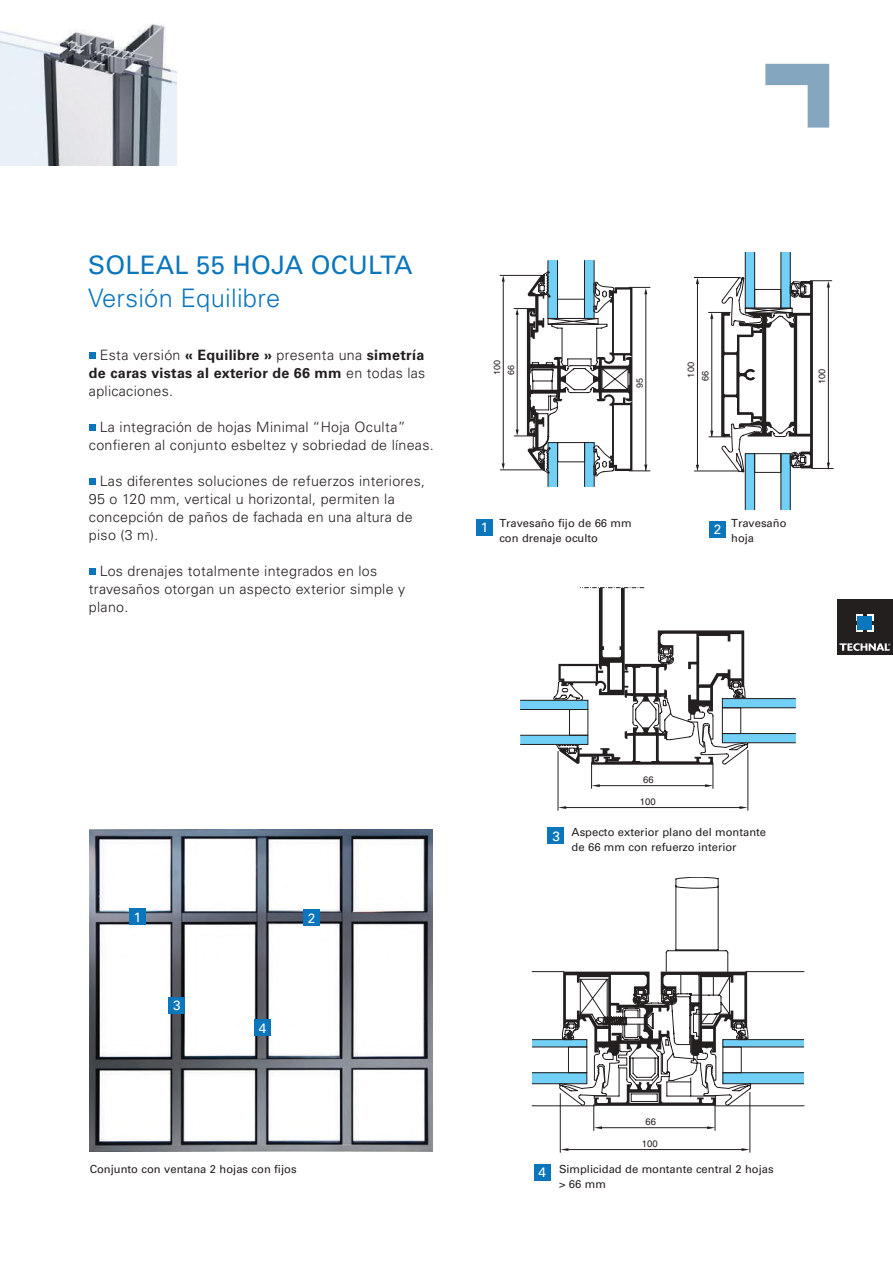
<style>
.page{position:relative;width:893px;height:1263px;background:#fff}
.page>*{position:absolute;margin:0;border:0;box-sizing:border-box;transform-origin:0 0}
.t1{font:25.5px "Univers";letter-spacing:.01em;color:#0b76bc}
.t2{font:300 25.5px "Univers";letter-spacing:.01em;color:#0b76bc}
.t3{font:300 14.25px/18px "Univers";letter-spacing:.02em;color:#241f1f}
.t4{font:700 14.25px/18px "Univers";letter-spacing:.02em;color:#241f1f;text-align:justify}
.t5{font:13.5px "Univers";color:#fff}
.t6{font:11.25px/15px "Univers";color:#241f1f}
.t7{font:9.45px "Helvetica";letter-spacing:.005em;color:#241f1f}
.t8{font:9.15px "Helvetica";letter-spacing:.005em;color:#241f1f}
.t9{font:9px/14px "Helvetica";letter-spacing:.005em;color:#241f1f}
.s1{font-weight:300}
</style>
<div class="page">
<div style="left:838px;top:600px;width:55px;height:55px;background:#241f1f"></div>
<svg style="left:856px;top:614px;width:6px;height:6px"></svg>
<div style="left:867px;top:614px;width:7px;height:6px;background:#fff"></div>
<svg style="left:856px;top:625px;width:6px;height:7px"></svg>
<div style="left:867px;top:625px;width:7px;height:7px;background:#fff"></div>
<div style="left:858px;top:616px;width:14px;height:14px;background:#0b76bc"></div>
<svg style="left:839px;top:643px;width:51px;height:8px"></svg>
<svg style="left:89px;top:352px;width:6px;height:6px"></svg>
<svg style="left:89px;top:424px;width:6px;height:6px"></svg>
<svg style="left:89px;top:478px;width:6px;height:6px"></svg>
<svg style="left:89px;top:568px;width:6px;height:6px"></svg>
<div style="left:476px;top:519px;width:16px;height:16px;background:#0b76bc"></div>
<div style="left:709px;top:521px;width:16px;height:16px;background:#0b76bc"></div>
<div style="left:548px;top:828px;width:16px;height:16px;background:#0b76bc"></div>
<div style="left:534px;top:1164px;width:16px;height:16px;background:#0b76bc"></div>
<img style="left:89px;top:829px;width:344px;height:322px">
<div style="left:129px;top:908px;width:16px;height:16px;background:#0b76bc"></div>
<div style="left:303px;top:909px;width:16px;height:17px;background:#0b76bc"></div>
<div style="left:169px;top:997px;width:16px;height:16px;background:#0b76bc"></div>
<div style="left:254px;top:1019px;width:16px;height:17px;background:#0b76bc"></div>
<img style="left:0;top:24px;width:177px;height:142px">
<svg style="left:765px;top:64px;width:64px;height:64px"></svg>
<div style="left:548px;top:260px;width:9px;height:58px;background:#72d0f6"></div>
<div style="left:547px;top:260px;width:11px;height:59px;border:1px solid #241f1f"></div>
<div style="left:584px;top:260px;width:10px;height:58px;background:#72d0f6"></div>
<div style="left:584px;top:260px;width:11px;height:59px;border:1px solid #241f1f"></div>
<div style="left:548px;top:443px;width:10px;height:44px;background:#72d0f6"></div>
<div style="left:548px;top:442px;width:10px;height:45px;border:1px solid #241f1f"></div>
<div style="left:585px;top:443px;width:9px;height:44px;background:#72d0f6"></div>
<div style="left:584px;top:442px;width:11px;height:45px;border:1px solid #241f1f"></div>
<hr style="left:503px;top:281px;width:1px;height:183px;background:#241f1f">
<svg style="left:502px;top:276px;width:3px;height:6px"></svg>
<svg style="left:502px;top:463px;width:3px;height:7px"></svg>
<hr style="left:500px;top:275px;width:44px;height:1px;background:#241f1f">
<hr style="left:500px;top:470px;width:44px;height:1px;background:#241f1f">
<svg style="left:514px;top:271px;width:136px;height:205px"></svg>
<div style="left:781px;top:252px;width:9px;height:56px;background:#72d0f6"></div>
<div style="left:780px;top:252px;width:11px;height:57px;border:1px solid #241f1f"></div>
<div style="left:745px;top:252px;width:10px;height:56px;background:#72d0f6"></div>
<div style="left:745px;top:252px;width:10px;height:57px;border:1px solid #241f1f"></div>
<div style="left:781px;top:454px;width:9px;height:56px;background:#72d0f6"></div>
<div style="left:780px;top:453px;width:11px;height:57px;border:1px solid #241f1f"></div>
<div style="left:745px;top:454px;width:10px;height:56px;background:#72d0f6"></div>
<div style="left:745px;top:453px;width:10px;height:57px;border:1px solid #241f1f"></div>
<hr style="left:697px;top:280px;width:1px;height:189px;background:#241f1f">
<svg style="left:696px;top:465px;width:3px;height:6px"></svg>
<hr style="left:694px;top:277px;width:46px;height:1px;background:#241f1f">
<hr style="left:694px;top:471px;width:45px;height:1px;background:#241f1f">
<svg style="left:708px;top:277px;width:125px;height:196px"></svg>
<div style="left:520px;top:735px;width:68px;height:10px;background:#72d0f6;border:1px solid #241f1f"></div>
<div style="left:520px;top:700px;width:68px;height:9px;background:#72d0f6"></div>
<div style="left:520px;top:700px;width:68px;height:10px;border:1px solid #241f1f"></div>
<div style="left:722px;top:733px;width:74px;height:10px;background:#72d0f6"></div>
<div style="left:722px;top:733px;width:74px;height:10px;border:1px solid #241f1f"></div>
<div style="left:722px;top:699px;width:74px;height:9px;background:#72d0f6"></div>
<div style="left:722px;top:698px;width:74px;height:10px;border:1px solid #241f1f"></div>
<hr style="left:566px;top:807px;width:176px;height:1px;background:#241f1f">
<hr style="left:748px;top:750px;width:1px;height:60px;background:#241f1f">
<hr style="left:558px;top:751px;width:1px;height:59px;background:#241f1f">
<svg style="left:558px;top:806px;width:8px;height:3px"></svg>
<svg style="left:739px;top:806px;width:9px;height:3px"></svg>
<svg style="left:553px;top:587px;width:195px;height:201px"></svg>
<svg style="left:532px;top:877px;width:272px;height:229px"></svg>
<hr style="left:568px;top:1149px;width:176px;height:1px;background:#241f1f">
<hr style="left:750px;top:1092px;width:1px;height:60px;background:#241f1f">
<hr style="left:560px;top:1093px;width:1px;height:59px;background:#241f1f">
<svg style="left:560px;top:1148px;width:8px;height:3px"></svg>
<svg style="left:741px;top:1148px;width:9px;height:3px"></svg>
<svg style="left:559px;top:971px;width:192px;height:159px"></svg>
<h1 class="t1" style="left:88px;top:250px;width:326px">SOLEAL 55 HOJA OCULTA</h1>
<h1 class="t2" style="left:88px;top:283px;width:194px">Versión Equilibre</h1>
<p class="t4" style="left:89px;top:346px;width:338px;text-indent:11px"><span class="s1">Esta versión</span> « Equilibre » <span class="s1">presenta una</span> simetría de caras vistas al exterior de 66 mm <span class="s1">en todas las aplicaciones.</span></p>
<p class="t3" style="left:89px;top:418px;width:346px;text-indent:11px">La integración de hojas Minimal “Hoja Oculta” confieren al conjunto esbeltez y sobriedad de líneas.</p>
<p class="t3" style="left:89px;top:472px;width:338px;text-indent:11px">Las diferentes soluciones de refuerzos interiores, 95 o 120 mm, vertical u horizontal, permiten la concepción de paños de fachada en una altura de piso (3 m).</p>
<p class="t3" style="left:89px;top:562px;width:318px;text-indent:11px">Los drenajes totalmente integrados en los travesaños otorgan un aspecto exterior simple y plano.</p>
<p class="t9" style="left:490px;top:375px;width:16px;rotate:-90deg">100<br>66</p>
<p class="t9" style="left:632px;top:388px;width:11px;rotate:-90deg">95</p>
<p class="t8" style="left:686px;top:377px;width:17px;rotate:-90deg">100</p>
<p class="t8" style="left:817px;top:384px;width:17px;rotate:-90deg">100</p>
<p class="t8" style="left:700px;top:381px;width:12px;rotate:-90deg">66</p>
<p class="t6" style="left:499px;top:516px;width:134px">Travesaño fijo de 66 mm con drenaje oculto</p>
<p class="t5" style="left:481px;top:519px;width:9px">1</p>
<p class="t5" style="left:714px;top:521px;width:9px">2</p>
<p class="t6" style="left:731px;top:516px;width:57px">Travesaño hoja</p>
<p class="t5" style="left:134px;top:909px;width:9px">1</p>
<p class="t5" style="left:308px;top:910px;width:9px">2</p>
<p class="t5" style="left:173px;top:997px;width:9px">3</p>
<p class="t5" style="left:259px;top:1020px;width:9px">4</p>
<p class="t5" style="left:552px;top:828px;width:9px">3</p>
<p class="t7" style="left:643px;top:774px;width:12px">66</p>
<p class="t7" style="left:640px;top:796px;width:17px">100</p>
<p class="t6" style="left:572px;top:825px;width:196px">Aspecto exterior plano del montante de 66 mm con refuerzo interior</p>
<p class="t7" style="left:645px;top:1116px;width:12px">66</p>
<p class="t7" style="left:642px;top:1138px;width:17px">100</p>
<p class="t6" style="left:90px;top:1162px;width:208px">Conjunto con ventana 2 hojas con fijos</p>
<p class="t5" style="left:539px;top:1164px;width:9px">4</p>
<p class="t6" style="left:559px;top:1161px;width:216px">Simplicidad de montante central 2 hojas &gt; 66 mm</p>
</div>
